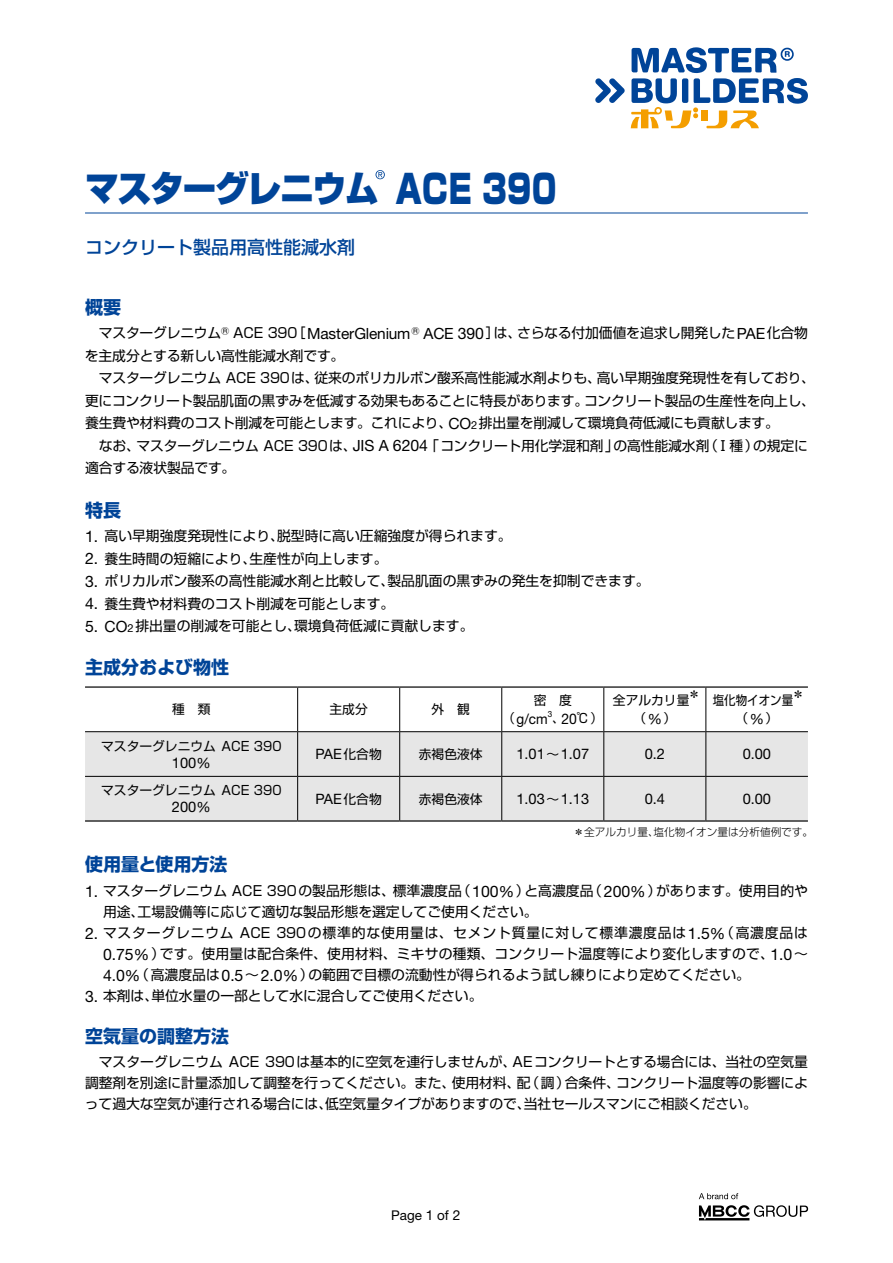
<style>
.page{position:relative;width:893px;height:1263px;background:#fff}
.page>*{position:absolute;margin:0;border:0;box-sizing:border-box;transform-origin:0 0}
.t1{font:900 36px "Shin Go Pro";letter-spacing:-.05em;color:#004498;scale:.95 1}
.t2{font:700 18px "Shin Go Pro";color:#004498}
.t3{font:500 18px "Shin Go Pro";color:#004498}
.t4{font:14.7px "Helvetica Neue";color:#000}
.t5{font:14.25px "Helvetica Neue";color:#000}
.t6{font:14.25px "Helvetica Neue";color:#000;scale:.95 1}
.t7{font:13.8px/22.5px "Shin Go Pro";letter-spacing:-.005em;color:#000}
.t8{font:13.5px "Helvetica Neue";color:#000}
.t9{font:12.75px "Shin Go Pro";color:#000}
.t10{font:12.75px "Shin Go Pro";color:#000;scale:.9 1}
.t11{font:12.75px "Shin Go Pro";color:#000;scale:.95 1}
.t12{font:300 10.65px "Shin Go Pro";color:#000}
.t13{font:8.55px "Helvetica Neue";color:#000;scale:.95 1}
.s1{font-size:39.6px}
.s2{font-family:"Helvetica Neue";font-size:15.45px}
.s3{font-family:"Helvetica Neue";font-size:15.9px}
.s4{font-family:"Helvetica Neue";font-size:11.1px}
.s5{font-family:"Shin Go Pro";font-size:12.75px}
.s6{font-family:"Helvetica Neue";font-size:14.7px}
.s7{font-family:"Helvetica Neue";font-size:14.25px}
.s8{font-size:14.25px}
.s9{font-size:13.8px}
</style>
<div class="page">
<hr style="left:85px;top:213px;width:723px;height:1px;background:#004498">
<div style="left:85px;top:732px;width:723px;height:88px;background:#e6e6e6"></div>
<hr style="left:297px;top:688px;width:1px;height:43px;background:#000">
<hr style="left:399px;top:688px;width:1px;height:43px;background:#000">
<hr style="left:501px;top:688px;width:1px;height:43px;background:#000">
<hr style="left:603px;top:688px;width:1px;height:43px;background:#000">
<hr style="left:705px;top:688px;width:1px;height:43px;background:#000">
<hr style="left:85px;top:731px;width:213px;height:1px;background:#000">
<hr style="left:298px;top:731px;width:102px;height:1px;background:#000">
<hr style="left:297px;top:732px;width:1px;height:44px;background:#000">
<hr style="left:400px;top:731px;width:102px;height:1px;background:#000">
<hr style="left:399px;top:732px;width:1px;height:44px;background:#000">
<hr style="left:502px;top:731px;width:102px;height:1px;background:#000">
<hr style="left:501px;top:732px;width:1px;height:44px;background:#000">
<hr style="left:604px;top:731px;width:102px;height:1px;background:#000">
<hr style="left:603px;top:732px;width:1px;height:44px;background:#000">
<hr style="left:706px;top:731px;width:102px;height:1px;background:#000">
<hr style="left:705px;top:732px;width:1px;height:44px;background:#000">
<hr style="left:297px;top:777px;width:1px;height:43px;background:#000">
<hr style="left:399px;top:777px;width:1px;height:43px;background:#000">
<hr style="left:501px;top:777px;width:1px;height:43px;background:#000">
<hr style="left:603px;top:777px;width:1px;height:43px;background:#000">
<hr style="left:705px;top:777px;width:1px;height:43px;background:#000">
<hr style="left:85px;top:686px;width:213px;height:2px;background:#000">
<hr style="left:298px;top:686px;width:102px;height:2px;background:#000">
<hr style="left:400px;top:686px;width:102px;height:2px;background:#000">
<hr style="left:502px;top:686px;width:102px;height:2px;background:#000">
<hr style="left:604px;top:686px;width:102px;height:2px;background:#000">
<hr style="left:706px;top:686px;width:102px;height:2px;background:#000">
<hr style="left:85px;top:820px;width:213px;height:2px;background:#000">
<hr style="left:298px;top:820px;width:102px;height:2px;background:#000">
<hr style="left:400px;top:820px;width:102px;height:2px;background:#000">
<hr style="left:502px;top:820px;width:102px;height:2px;background:#000">
<hr style="left:604px;top:820px;width:102px;height:2px;background:#000">
<hr style="left:706px;top:820px;width:102px;height:2px;background:#000">
<hr style="left:85px;top:776px;width:213px;height:1px;background:#000">
<hr style="left:298px;top:776px;width:102px;height:1px;background:#000">
<hr style="left:400px;top:776px;width:102px;height:1px;background:#000">
<hr style="left:502px;top:776px;width:102px;height:1px;background:#000">
<hr style="left:604px;top:776px;width:102px;height:1px;background:#000">
<hr style="left:706px;top:776px;width:102px;height:1px;background:#000">
<svg style="left:375px;top:170px;width:10px;height:9px"></svg>
<svg style="left:595px;top:78px;width:30px;height:25px"></svg>
<svg style="left:631px;top:47px;width:177px;height:81px"></svg>
<svg style="left:699px;top:1193px;width:39px;height:6px"></svg>
<svg style="left:699px;top:1205px;width:109px;height:15px"></svg>
<h1 class="t1" style="left:85px;top:160px;width:498px">マスターグレニウム <span class="s1">ACE 390</span></h1>
<h2 class="t3" style="left:85px;top:232px;width:271px">コンクリート製品用高性能減水剤</h2>
<h2 class="t2" style="left:85px;top:292px;width:37px">概要</h2>
<p class="t7" style="left:85px;top:320px;width:725px;text-indent:14px">マスターグレニウム<sup>Ⓡ</sup> ACE 390［<span class="s2">MasterGlenium</span><sup>Ⓡ</sup> <span class="s2">ACE</span> <span class="s3">390</span>］は、さらなる付加価値を追求し開発した<span class="s2">PAE</span>化合物を主成分とする新しい高性能減水剤です。</p>
<p class="t7" style="left:85px;top:365px;width:732px;text-indent:14px">マスターグレニウム ACE 390は、従来のポリカルボン酸系高性能減水剤よりも、高い早期強度発現性を有しており、更にコンクリート製品肌面の黒ずみを低減する効果もあることに特長があります。コンクリート製品の生産性を向上し、養生費や材料費のコスト削減を可能とします。これにより、<span class="s2">CO</span><span class="s4">2</span> 排出量を削減して環境負荷低減にも貢献します。<br>　なお、マスターグレニウム ACE 390は、<span class="s2">JIS A</span> <span class="s3">6204</span>「コンクリート用化学混和剤」の高性能減水剤（Ⅰ種）の規定に適合する液状製品です。</p>
<h2 class="t2" style="left:85px;top:495px;width:37px">特長</h2>
<p class="t7" style="left:85px;top:523px;width:428px"><span class="s3">1</span><span class="s2">.</span> 高い早期強度発現性により、脱型時に高い圧縮強度が得られます。</p>
<p class="t7" style="left:85px;top:546px;width:304px"><span class="s3">2</span><span class="s2">.</span> 養生時間の短縮により、生産性が向上します。</p>
<p class="t7" style="left:85px;top:568px;width:566px"><span class="s3">3</span><span class="s2">.</span> ポリカルボン酸系の高性能減水剤と比較して、製品肌面の黒ずみの発生を抑制できます。</p>
<p class="t7" style="left:85px;top:591px;width:311px"><span class="s3">4</span><span class="s2">.</span> 養生費や材料費のコスト削減を可能とします。</p>
<p class="t7" style="left:85px;top:613px;width:390px"><span class="s3">5</span><span class="s2">. CO</span><span class="s4">2</span> 排出量の削減を可能とし、環境負荷低減に貢献します。</p>
<h2 class="t2" style="left:85px;top:653px;width:145px">主成分および物性</h2>
<p class="t9" style="left:172px;top:699px;width:40px">種　類</p>
<p class="t9" style="left:330px;top:699px;width:40px">主成分</p>
<p class="t9" style="left:432px;top:699px;width:40px">外　観</p>
<p class="t9" style="left:534px;top:690px;width:40px">密　度</p>
<p class="t6" style="left:503px;top:710px;width:49px"><span class="s5">（</span>g/cm</p>
<p class="t13" style="left:548px;top:709px;width:6px">3</p>
<p class="t11" style="left:552px;top:708px;width:54px">、<span class="s6">20</span>℃）</p>
<p class="t9" style="left:688px;top:684px;width:14px">＊</p>
<p class="t9" style="left:613px;top:690px;width:78px">全アルカリ量</p>
<p class="t9" style="left:633px;top:708px;width:44px">（<span class="s7">%</span>）</p>
<p class="t10" style="left:713px;top:690px;width:91px">塩化物イオン量</p>
<p class="t9" style="left:792px;top:684px;width:14px">＊</p>
<p class="t9" style="left:735px;top:708px;width:44px">（<span class="s7">%</span>）</p>
<p class="t9" style="left:101px;top:735px;width:182px">マスターグレニウム ACE 390</p>
<p class="t4" style="left:172px;top:754px;width:40px">100<span class="s8">%</span></p>
<p class="t9" style="left:101px;top:780px;width:182px">マスターグレニウム ACE 390</p>
<p class="t4" style="left:172px;top:798px;width:40px">200<span class="s8">%</span></p>
<p class="t5" style="left:316px;top:746px;width:68px">PAE<span class="s5">化合物</span></p>
<p class="t9" style="left:419px;top:743px;width:65px">赤褐色液体</p>
<p class="t4" style="left:516px;top:745px;width:74px">1<span class="s8">.</span>01<span class="s5">～</span>1<span class="s8">.</span>07</p>
<p class="t4" style="left:645px;top:745px;width:22px">0<span class="s8">.</span>2</p>
<p class="t4" style="left:743px;top:745px;width:30px">0<span class="s8">.</span>00</p>
<p class="t5" style="left:316px;top:790px;width:68px">PAE<span class="s5">化合物</span></p>
<p class="t9" style="left:419px;top:788px;width:65px">赤褐色液体</p>
<p class="t4" style="left:516px;top:790px;width:74px">1<span class="s8">.</span>03<span class="s5">～</span>1<span class="s8">.</span>13</p>
<p class="t4" style="left:645px;top:790px;width:22px">0<span class="s8">.</span>4</p>
<p class="t4" style="left:743px;top:790px;width:30px">0<span class="s8">.</span>00</p>
<p class="t12" style="left:574px;top:823px;width:241px">＊全アルカリ量、塩化物イオン量は分析値例です。</p>
<h2 class="t2" style="left:85px;top:850px;width:144px">使用量と使用方法</h2>
<p class="t7" style="left:103px;top:878px;width:706px;line-height:21px;text-indent:-18px"><span class="s3">1</span><span class="s2">.</span> マスターグレニウム ACE 390の製品形態は、標準濃度品（<span class="s3">100</span><span class="s2">%</span>）と高濃度品（<span class="s3">200</span><span class="s2">%</span>）があります。使用目的や用途、工場設備等に応じて適切な製品形態を選定してご使用ください。</p>
<p class="t7" style="left:103px;top:920px;width:706px;line-height:21px;text-align:justify;text-indent:-18px"><span class="s3">2</span><span class="s2">.</span> マスターグレニウム ACE 390の標準的な使用量は、セメント質量に対して標準濃度品は<span class="s3">1</span><span class="s2">.</span><span class="s3">5</span><span class="s2">%</span>（高濃度品は<span class="s3">0</span><span class="s2">.</span><span class="s3">75</span><span class="s2">%</span>）です。使用量は配合条件、使用材料、ミキサの種類、コンクリート温度等により変化しますので、<span class="s3">1</span><span class="s2">.</span><span class="s3">0</span>～<span class="s3">4</span><span class="s2">.</span><span class="s3">0</span><span class="s2">%</span>（高濃度品は<span class="s3">0</span><span class="s2">.</span><span class="s3">5</span>～<span class="s3">2</span><span class="s2">.</span><span class="s3">0</span><span class="s2">%</span>）の範囲で目標の流動性が得られるよう試し練りにより定めてください。</p>
<p class="t7" style="left:85px;top:983px;width:399px"><span class="s3">3</span><span class="s2">.</span> 本剤は、単位水量の一部として水に混合してご使用ください。</p>
<h2 class="t2" style="left:85px;top:1021px;width:146px">空気量の調整方法</h2>
<p class="t7" style="left:85px;top:1050px;width:724px;line-height:21px;text-align:justify;text-indent:14px">マスターグレニウム ACE 390は基本的に空気を連行しませんが、AEコンクリートとする場合には、当社の空気量調整剤を別途に計量添加して調整を行ってください。また、使用材料、配（調）合条件、コンクリート温度等の影響によって過大な空気が連行される場合には、低空気量タイプがありますので、当社セールスマンにご相談ください。</p>
<p class="t8" style="left:391px;top:1207px;width:71px">Page <span class="s9">1</span> of <span class="s9">2</span></p>
</div>
